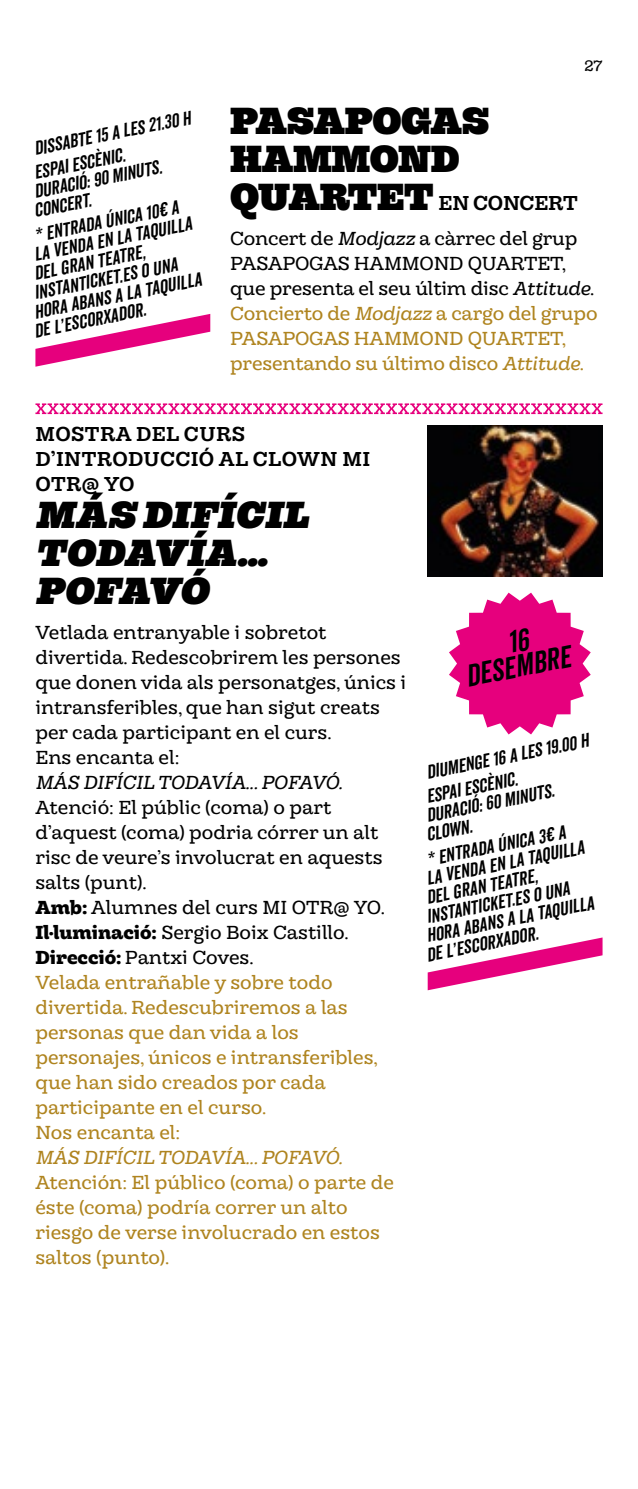
<style>
.page{position:relative;width:638px;height:1489px;background:#fff}
.page>*{position:absolute;margin:0;border:0;box-sizing:border-box;transform-origin:0 0}
.t1{font:italic 800 37.5px/37.5px "Hernandez Niu";letter-spacing:.02em;color:#000}
.t2{font:800 37.5px/37.5px "Hernandez Niu";letter-spacing:-.01em;color:#000}
.t3{font:italic 30px/25px "Veneer Clean";color:#000;text-align:center}
.t4{font:700 20px/25px "Hernandez Niu";letter-spacing:.02em;color:#000}
.t5{font:700 20px "Hernandez Niu";letter-spacing:-.01em;color:#000}
.t6{font:18.75px/25px "Hernandez Niu";color:#af841f}
.t7{font:italic 18.75px/23.8px "Veneer Clean";color:#000}
.t8{font:18.75px/25px "Hernandez Niu";color:#000}
.t9{font:italic 18.75px "Hernandez Niu";letter-spacing:-.005em;color:#000}
.t10{font:italic 18.75px "Hernandez Niu";letter-spacing:-.005em;color:#af841f}
.t11{font:15px "Hernandez Niu";color:#000}
.s1{font-weight:800;font-size:37.5px}
.s2{color:#000}
.s3{font-style:italic;color:#000}
.s4{font-style:italic}
.s5{font-weight:800;color:#000}
</style>
<div class="page">
<svg style="left:35px;top:314px;width:175px;height:52px"></svg>
<svg style="left:35px;top:403px;width:567px;height:11px"></svg>
<svg style="left:428px;top:937px;width:174px;height:53px"></svg>
<img style="left:428px;top:425px;width:174px;height:151px">
<svg style="left:449px;top:592px;width:142px;height:142px"></svg>
<p class="t7" style="left:27px;top:137px;width:165px;rotate:-11deg">DISSABTE 15 a LES 21.30 h<br>Espai Escènic.</p>
<p class="t7" style="left:29px;top:183px;width:135px;line-height:19px;rotate:-11deg">DURACIÓ: 90 MINUTS.<br>CONCERT.</p>
<p class="t7" style="left:32px;top:223px;width:149px;rotate:-11deg">* entrada única 10€ a</p>
<p class="t7" style="left:32px;top:242px;width:162px;rotate:-11deg">la venda en la taquilla</p>
<p class="t7" style="left:32px;top:261px;width:114px;rotate:-11deg">del Gran Teatre,</p>
<p class="t7" style="left:32px;top:281px;width:147px;rotate:-11deg">instanticket.es O una</p>
<p class="t7" style="left:32px;top:300px;width:172px;rotate:-11deg">hora abans a LA taquilla</p>
<p class="t7" style="left:32px;top:319px;width:115px;rotate:-11deg">de L’Escorxador.</p>
<p class="t11" style="left:584px;top:56px;width:20px">27</p>
<h1 class="t2" style="left:230px;top:104px;width:261px">PASAPOGAS<br>HAMMOND</h1>
<p class="t5" style="left:230px;top:190px;width:349px"><span class="s1">QUARTET</span> EN CONCERT</p>
<p class="t6" style="left:230px;top:226px;width:369px"><span class="s2">Concert de</span> <span class="s3">Modjazz</span> <span class="s2">a càrrec del grup PASAPOGAS HAMMOND QUARTET, que presenta el seu últim disc</span> <span class="s3">Attitude</span><span class="s2">.<br></span>Concierto de <span class="s4">Modjazz</span> a cargo del grupo PASAPOGAS HAMMOND QUARTET, presentando su último disco <span class="s4">Attitude</span>.</p>
<p class="t4" style="left:35px;top:421px;width:336px">MOSTRA DEL CURS<br>D’INTRODUCCIÓ AL CLOWN MI<br>OTR@ YO</p>
<h1 class="t1" style="left:35px;top:498px;width:274px">MÁS DIFÍCIL<br>TODAVÍA…<br>POFAVÓ</h1>
<p class="t8" style="left:35px;top:619px;width:372px">Vetlada entranyable i sobretot divertida. Redescobrirem les persones que donen vida als personatges, únics i intransferibles, que han sigut creats per cada participant en el curs.<br>Ens encanta el:</p>
<p class="t9" style="left:35px;top:770px;width:309px">MÁS DIFÍCIL TODAVÍA... POFAVÓ.</p>
<p class="t6" style="left:35px;top:794px;width:351px"><span class="s2">Atenció: El públic (coma) o part d’aquest (coma) podria córrer un alt risc de veure’s involucrat en aquests salts (punt).<br></span><span class="s5">Amb:</span> <span class="s2">Alumnes del curs MI OTR@ YO.<br></span><span class="s5">Il·luminació:</span> <span class="s2">Sergio Boix Castillo.<br></span><span class="s5">Direcció:</span> <span class="s2">Pantxi Coves.<br></span>Velada entrañable y sobre todo divertida. Redescubriremos a las personas que dan vida a los personajes, únicos e intransferibles, que han sido creados por cada participante en el curso.<br>Nos encanta el:</p>
<p class="t10" style="left:35px;top:1145px;width:309px">MÁS DIFÍCIL TODAVÍA... POFAVÓ.</p>
<p class="t6" style="left:35px;top:1169px;width:360px">Atención: El público (coma) o parte de éste (coma) podría correr un alto riesgo de verse involucrado en estos saltos (punto).</p>
<h2 class="t3" style="left:458px;top:639px;width:108px;rotate:-11deg">16 desembre</h2>
<p class="t7" style="left:419px;top:761px;width:171px;rotate:-11deg">DIUMENGE 16 a LES 19.00 h<br>Espai Escènic.</p>
<p class="t7" style="left:421px;top:806px;width:135px;line-height:19px;rotate:-11deg">DURACIÓ: 60 MINUTS.<br>CLOWN.</p>
<p class="t7" style="left:424px;top:847px;width:143px;rotate:-11deg">* entrada única 3€ a</p>
<p class="t7" style="left:424px;top:866px;width:162px;rotate:-11deg">la venda en la taquilla</p>
<p class="t7" style="left:424px;top:885px;width:114px;rotate:-11deg">del Gran Teatre,</p>
<p class="t7" style="left:424px;top:904px;width:147px;rotate:-11deg">instanticket.es O una</p>
<p class="t7" style="left:424px;top:923px;width:172px;rotate:-11deg">hora abans a LA taquilla</p>
<p class="t7" style="left:424px;top:942px;width:115px;rotate:-11deg">de L’Escorxador.</p>
</div>
